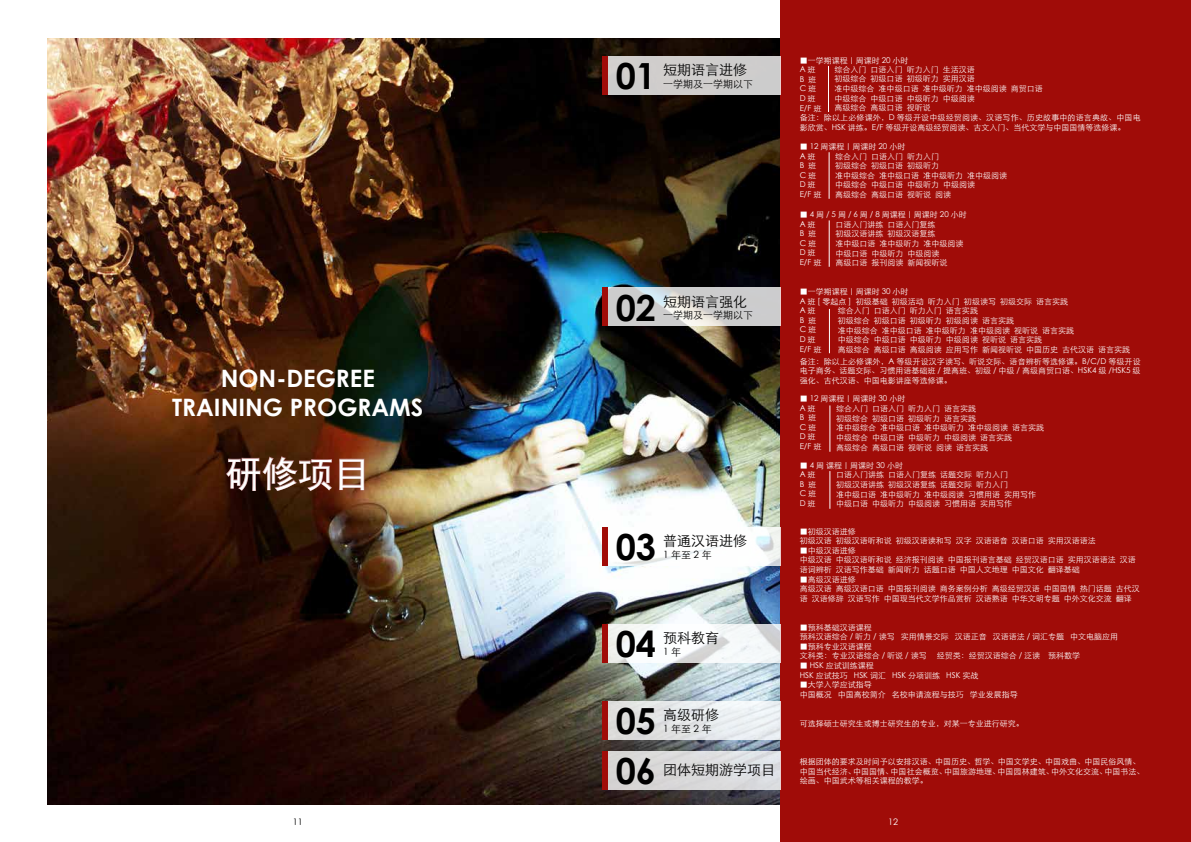
<style>
.page{position:relative;width:1191px;height:842px;background:#fff}
.page>*{position:absolute;margin:0;border:0;box-sizing:border-box;transform-origin:0 0}
.t1{font:700 36px "Century Gothic";color:#000}
.t2{font:36px "Sim Hei";color:#fff}
.t3{font:700 24px/28.8px "Century Gothic";color:#fff;text-align:center}
.t4{font:14px "ST Xihei";color:#000}
.t5{font:10px "ST Xihei";color:#000}
.t6{font:9px "ST Xihei";color:#000}
.t7{font:9px "ST Xihei";color:#fff}
.t8{font:8px/9.6px "ST Xihei";color:#fff}
</style>
<div class="page">
<img style="left:47px;top:39px;width:733px;height:765px">
<div style="left:780px;top:0;width:411px;height:842px;background:#a00c08"></div>
<svg style="left:226px;top:456px;width:106px;height:35px;background:#592e21"></svg>
<svg style="left:339px;top:459px;width:25px;height:31px"></svg>
<div style="left:603px;top:701px;width:177px;height:38px;background:linear-gradient(to right,#dbdbd9,#edf3f7)"></div>
<div style="left:603px;top:701px;width:5px;height:38px;background:#a00c08"></div>
<svg style="left:608px;top:624px;width:172px;height:38px;fill:#f6f9fa"></svg>
<div style="left:603px;top:624px;width:5px;height:38px;background:#a00c08"></div>
<div style="left:603px;top:751px;width:177px;height:38px;background:linear-gradient(to right,#d6d3d1,#dde0e5)"></div>
<div style="left:603px;top:751px;width:5px;height:38px;background:#a00c08"></div>
<div style="left:603px;top:527px;width:177px;height:38px;background:#fff"></div>
<div style="left:603px;top:527px;width:5px;height:38px;background:#a00c08"></div>
<svg style="left:608px;top:287px;width:172px;height:39px;background:#d2d2d2"></svg>
<div style="left:603px;top:287px;width:5px;height:39px;background:#a00c08"></div>
<div style="left:603px;top:56px;width:177px;height:38px;background:#cfcdcc"></div>
<div style="left:603px;top:56px;width:5px;height:38px;background:#a00c08"></div>
<hr style="left:828px;top:66px;width:1px;height:46px;background:#fff">
<hr style="left:828px;top:152px;width:1px;height:47px;background:#fff">
<hr style="left:829px;top:220px;width:1px;height:47px;background:#fff">
<hr style="left:829px;top:309px;width:1px;height:44px;background:#fff">
<hr style="left:829px;top:405px;width:1px;height:47px;background:#fff">
<hr style="left:829px;top:471px;width:1px;height:38px;background:#fff">
<h2 class="t3" style="left:172px;top:363px;width:253px">NON-DEGREE<br>TRAINING PROGRAMS</h2>
<h1 class="t2" style="left:226px;top:456px;width:146px">研修项目</h1>
<h1 class="t1" style="left:616px;top:49px;width:42px">01</h1>
<h3 class="t4" style="left:663px;top:59px;width:85px">短期语言进修</h3>
<p class="t5" style="left:663px;top:76px;width:91px">一学期及一学期以下</p>
<h1 class="t1" style="left:616px;top:280px;width:42px">02</h1>
<h3 class="t4" style="left:663px;top:291px;width:85px">短期语言强化</h3>
<p class="t5" style="left:663px;top:308px;width:91px">一学期及一学期以下</p>
<p class="t8" style="left:799px;top:55px;width:342px">■一学期课程｜周课时 20 小时<br>A班<br>B 班<br>C 班<br>D班<br>E/F 班<br>备注：除以上必修课外，D 等级开设中级经贸阅读、汉语写作、历史故事中的语言典故、中国电影欣赏、HSK 讲练。E/F 等级开设高级经贸阅读、古文入门、当代文学与中国国情等选修课。</p>
<p class="t8" style="left:834px;top:64px;width:209px">综合入门 口语入门 听力入门 生活汉语<br>初级综合 初级口语 初级听力 实用汉语<br>准中级综合 准中级口语 准中级听力 准中级阅读 商贸口语中级综合 中级口语 中级听力 中级阅读<br>高级综合 高级口语 视听说</p>
<p class="t8" style="left:799px;top:141px;width:107px">■ 12 周课程｜周课时 20 小时<br>A班<br>B 班<br>C 班<br>D班<br>E/F 班</p>
<p class="t8" style="left:835px;top:151px;width:173px">综合入门 口语入门 听力入门<br>初级综合 初级口语 初级听力<br>准中级综合 准中级口语 准中级听力 准中级阅读中级综合 中级口语 中级听力 中级阅读<br>高级综合 高级口语 视听说 阅读</p>
<p class="t8" style="left:799px;top:209px;width:169px">■ 4 周 / 5 周 / 6 周 / 8 周课程｜周课时 20 小时<br>A班<br>B 班<br>C 班<br>D班<br>E/F 班</p>
<p class="t8" style="left:835px;top:219px;width:129px">口语入门讲练 口语入门复练<br>初级汉语讲练 初级汉语复练<br>准中级口语 准中级听力 准中级阅读中级口语 中级听力 中级阅读<br>高级口语 报刊阅读 新闻视听说</p>
<p class="t8" style="left:799px;top:286px;width:110px">■一学期课程｜周课时 30 小时<br>A班[零起点]<br>A班<br>B 班<br>C 班<br>D班<br>E/F 班</p>
<p class="t8" style="left:799px;top:356px;width:342px;text-align:justify">备注：除以上必修课外，A 等级开设汉字读写、听说交际、语音辨析等选修课。B/C/D 等级开设电子商务、话题交际、习惯用语基础班 / 提高班、初级 / 中级 / 高级商贸口语、HSK4 级 /HSK5 级强化、古代汉语、中国电影讲座等选修课。</p>
<p class="t8" style="left:838px;top:296px;width:293px;text-indent:18px">初级基础 初级活动 听力入门 初级读写 初级交际 语言实践<br>综合入门 口语入门 听力入门 语言实践<br>初级综合 初级口语 初级听力 初级阅读 语言实践<br>准中级综合 准中级口语 准中级听力 准中级阅读 视听说 语言实践<br>中级综合 中级口语 中级听力 中级阅读 视听说 语言实践<br>高级综合 高级口语 高级阅读 应用写作 新闻视听说 中国历史 古代汉语 语言实践</p>
<h1 class="t1" style="left:616px;top:520px;width:42px">03</h1>
<h3 class="t4" style="left:663px;top:530px;width:85px">普通汉语进修</h3>
<p class="t5" style="left:663px;top:547px;width:50px">1 年至 2 年</p>
<h1 class="t1" style="left:616px;top:617px;width:42px">04</h1>
<h3 class="t4" style="left:663px;top:627px;width:57px">预科教育</h3>
<p class="t5" style="left:663px;top:644px;width:20px">1 年</p>
<h1 class="t1" style="left:616px;top:693px;width:42px">05</h1>
<h1 class="t1" style="left:616px;top:744px;width:42px">06</h1>
<h3 class="t4" style="left:663px;top:704px;width:57px">高级研修</h3>
<p class="t5" style="left:663px;top:721px;width:50px">1 年至 2 年</p>
<h3 class="t4" style="left:663px;top:759px;width:113px">团体短期游学项目</h3>
<p class="t8" style="left:799px;top:393px;width:107px">■ 12 周课程｜周课时 30 小时<br>A班<br>B 班<br>C 班<br>D班<br>E/F 班</p>
<p class="t8" style="left:836px;top:403px;width:209px">综合入门 口语入门 听力入门 语言实践<br>初级综合 初级口语 初级听力 语言实践<br>准中级综合 准中级口语 准中级听力 准中级阅读 语言实践中级综合 中级口语 中级听力 中级阅读 语言实践<br>高级综合 高级口语 视听说 阅读 语言实践</p>
<p class="t8" style="left:799px;top:460px;width:105px">■ 4 周 课程｜周课时 30 小时<br>A班<br>B 班<br>C 班<br>D班</p>
<p class="t8" style="left:836px;top:470px;width:201px">口语入门讲练 口语入门复练 话题交际 听力入门<br>初级汉语讲练 初级汉语复练 话题交际 听力入门<br>准中级口语 准中级听力 准中级阅读 习惯用语 实用写作中级口语 中级听力 中级阅读 习惯用语 实用写作</p>
<p class="t8" style="left:799px;top:526px;width:297px">■初级汉语进修<br>初级汉语 初级汉语听和说 初级汉语读和写 汉字 汉语语音 汉语口语 实用汉语语法</p>
<p class="t8" style="left:799px;top:545px;width:337px">■中级汉语进修<br>中级汉语 中级汉语听和说 经济报刊阅读 中国报刊语言基础 经贸汉语口语 实用汉语语法 汉语语词辨析 汉语写作基础 新闻听力 话题口语 中国人文地理 中国文化 翻译基础</p>
<p class="t8" style="left:799px;top:574px;width:341px">■高级汉语进修<br>高级汉语高级汉语口语 中国报刊阅读 商务案例分析 高级经贸汉语 中国国情 热门话题 古代汉语 汉语修辞 汉语写作 中国现当代文学作品赏析 汉语熟语 中华文明专题 中外文化交流 翻译</p>
<p class="t8" style="left:799px;top:622px;width:320px">■预科基础汉语课程<br>预科汉语综合 / 听力 / 读写 实用情景交际 汉语正音 汉语语法 / 词汇专题 中文电脑应用</p>
<p class="t8" style="left:799px;top:641px;width:128px">■预科专业汉语课程<br>文科类：专业汉语综合 / 听说 / 读写</p>
<p class="t8" style="left:936px;top:650px;width:145px">经贸类：经贸汉语综合 / 泛读 预科数学</p>
<p class="t8" style="left:799px;top:660px;width:180px">■ HSK 应试训练课程<br>HSK 应试技巧 HSK 词汇 HSK 分项训练 HSK 实战</p>
<p class="t8" style="left:799px;top:679px;width:219px">■大学入学应试指导<br>中国概况 中国高校简介 名校申请流程与技巧 学业发展指导</p>
<p class="t8" style="left:799px;top:718px;width:225px">可选择硕士研究生或博士研究生的专业，对某一专业进行研究。</p>
<p class="t8" style="left:799px;top:756px;width:346px">根据团体的要求及时间予以安排汉语、中国历史、哲学、中国文学史、中国戏曲、中国民俗风情、中国当代经济、中国国情、中国社会概览、中国旅游地理、中国园林建筑、中外文化交流、中国书法、绘画、中国武术等相关课程的教学。</p>
<p class="t6" style="left:293px;top:815px;width:11px">11</p>
<p class="t7" style="left:888px;top:815px;width:11px">12</p>
</div>
